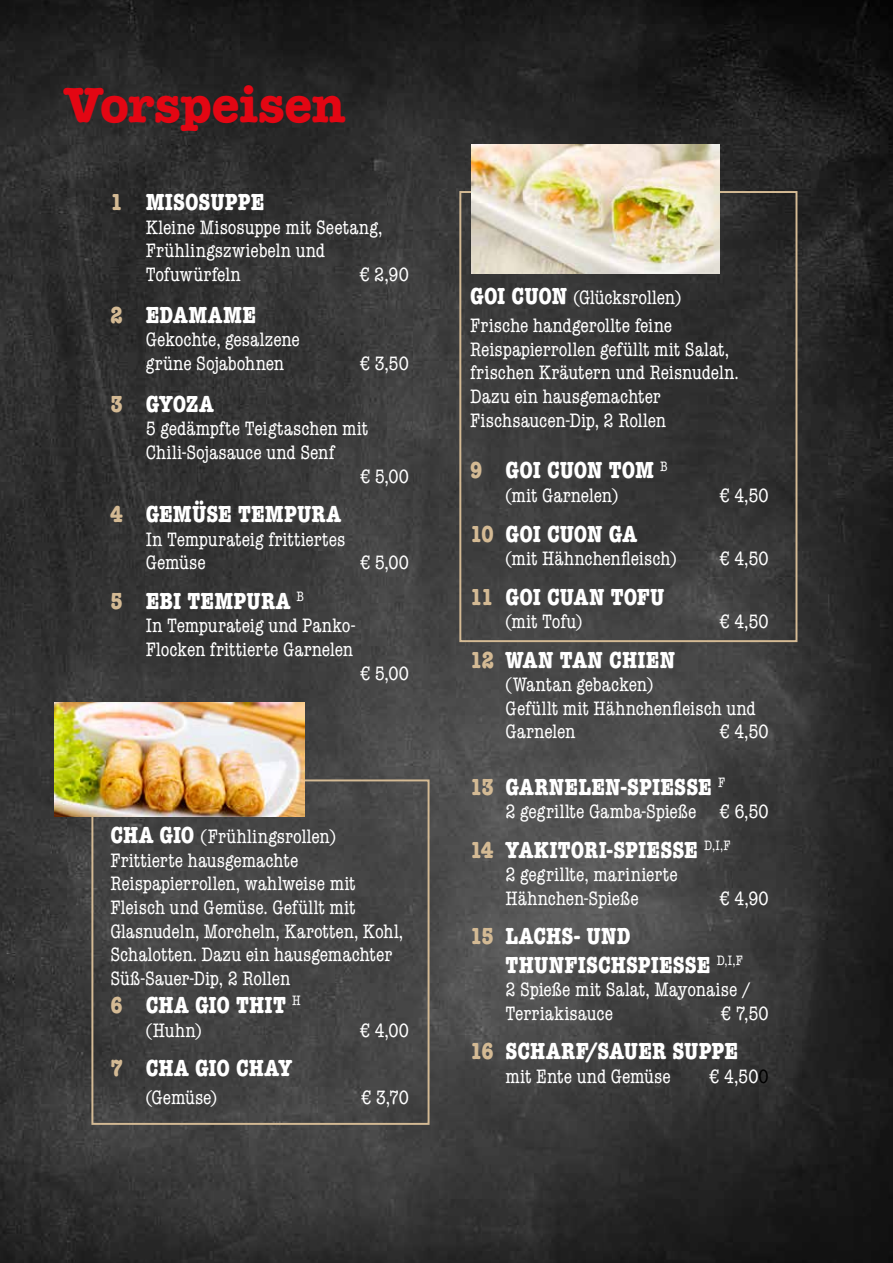
<style>
.page{position:relative;width:893px;height:1263px;background:#fff}
.page>*{position:absolute;margin:0;border:0;box-sizing:border-box;transform-origin:0 0}
.t1{font:700 49.8px "American Typewriter LT";letter-spacing:-.01em;color:#e30613}
.t2{font:700 condensed 23.55px/28.3px "American Typewriter LT";letter-spacing:.005em;color:#fff}
.t3{font:condensed 19.65px/23.5px "American Typewriter LT";color:#fff}
.s1{color:#d4ba94}
.s2{font-weight:700;font-size:23.55px}
.s3{color:#000}
</style>
<div class="page">
<img style="left:0;top:0;width:893px;height:1263px">
<div style="left:91px;top:779px;width:339px;height:346px;border:2px solid #d4ba94"></div>
<div style="left:459px;top:191px;width:338px;height:451px;border:2px solid #d4ba94"></div>
<img style="left:54px;top:702px;width:250px;height:114px">
<img style="left:472px;top:145px;width:248px;height:128px">
<h1 class="t1" style="left:64px;top:76px;width:284px">Vorspeisen</h1>
<p class="t2" style="left:110px;top:188px;width:156px"><span class="s1">1</span> MISOSUPPE</p>
<p class="t3" style="left:146px;top:216px;width:238px">Kleine Misosuppe mit Seetang,<br>Frühlingszwiebeln und<br>Tofuwürfeln</p>
<p class="t3" style="left:360px;top:263px;width:51px">€ 2,90</p>
<p class="t2" style="left:110px;top:301px;width:147px"><span class="s1">2</span> EDAMAME</p>
<p class="t3" style="left:146px;top:328px;width:156px">Gekochte, gesalzene grüne Sojabohnen</p>
<p class="t3" style="left:360px;top:352px;width:51px">€ 3,50</p>
<p class="t2" style="left:110px;top:390px;width:105px"><span class="s1">3</span> GYOZA</p>
<p class="t3" style="left:146px;top:417px;width:224px">5 gedämpfte Teigtaschen mit</p>
<p class="t3" style="left:146px;top:441px;width:191px">Chili-Sojasauce und Senf</p>
<p class="t3" style="left:360px;top:465px;width:50px">€ 5,00</p>
<p class="t2" style="left:110px;top:500px;width:232px"><span class="s1">4</span> GEMÜSE TEMPURA</p>
<p class="t3" style="left:146px;top:528px;width:201px">In Tempurateig frittiertes<br>Gemüse</p>
<p class="t3" style="left:360px;top:551px;width:50px">€ 5,00</p>
<p class="t2" style="left:110px;top:587px;width:195px"><span class="s1">5</span> EBI TEMPURA <sup>B</sup></p>
<p class="t3" style="left:146px;top:614px;width:211px">In Tempurateig und Panko-<br>Flocken frittierte Garnelen</p>
<p class="t3" style="left:360px;top:662px;width:50px">€ 5,00</p>
<p class="t3" style="left:110px;top:825px;width:294px"><span class="s2">CHA GIO</span> (Frühlingsrollen)<br>Frittierte hausgemachte<br>Reispapierrollen, wahlweise mit<br>Fleisch und Gemüse. Gefüllt mit<br>Glasnudeln, Morcheln, Karotten, Kohl,<br>Schalotten. Dazu ein hausgemachter<br>Süß-Sauer-Dip, 2 Rollen</p>
<p class="t2" style="left:110px;top:991px;width:192px"><span class="s1">6</span> CHA GIO THIT <sup>H</sup></p>
<p class="t3" style="left:146px;top:1018px;width:57px">(Huhn)</p>
<p class="t3" style="left:360px;top:1018px;width:51px">€ 4,00</p>
<p class="t2" style="left:110px;top:1054px;width:183px"><span class="s1">7</span> CHA GIO CHAY</p>
<p class="t3" style="left:146px;top:1086px;width:73px">(Gemüse)</p>
<p class="t3" style="left:361px;top:1086px;width:49px">€ 3,70</p>
<p class="t3" style="left:470px;top:283px;width:213px;line-height:28.3px"><span class="s2">GOI CUON</span> (Glücksrollen)<br>Frische handgerollte feine</p>
<p class="t3" style="left:470px;top:338px;width:270px">Reispapierrollen gefüllt mit Salat, frischen Kräutern und Reisnudeln.<br>Dazu ein hausgemachter<br>Fischsaucen-Dip, 2 Rollen</p>
<p class="t2" style="left:470px;top:456px;width:199px"><span class="s1">9</span> GOI CUON TOM <sup>B</sup></p>
<p class="t3" style="left:506px;top:484px;width:114px">(mit Garnelen)</p>
<p class="t3" style="left:719px;top:484px;width:51px">€ 4,50</p>
<p class="t2" style="left:470px;top:519px;width:168px"><span class="s1">10</span> GOI CUON GA</p>
<p class="t3" style="left:506px;top:547px;width:173px">(mit Hähnchenfleisch)</p>
<p class="t3" style="left:719px;top:547px;width:51px">€ 4,50</p>
<p class="t2" style="left:470px;top:582px;width:196px"><span class="s1">11</span> GOI CUAN TOFU</p>
<p class="t3" style="left:506px;top:610px;width:78px">(mit Tofu)</p>
<p class="t3" style="left:719px;top:610px;width:51px">€ 4,50</p>
<p class="t2" style="left:470px;top:645px;width:206px"><span class="s1">12</span> WAN TAN CHIEN</p>
<p class="t3" style="left:506px;top:673px;width:252px">(Wantan gebacken)<br>Gefüllt mit Hähnchenfleisch und<br>Garnelen</p>
<p class="t3" style="left:719px;top:720px;width:51px">€ 4,50</p>
<p class="t2" style="left:470px;top:772px;width:256px"><span class="s1">13</span> GARNELEN-SPIESSE <sup>F</sup></p>
<p class="t3" style="left:506px;top:800px;width:265px">2 gegrillte Gamba-Spieße € 6,50</p>
<p class="t2" style="left:470px;top:835px;width:262px"><span class="s1">14</span> YAKITORI-SPIESSE <sup>D,I,F</sup></p>
<p class="t3" style="left:506px;top:863px;width:174px">2 gegrillte, marinierte<br>Hähnchen-Spieße</p>
<p class="t3" style="left:719px;top:887px;width:51px">€ 4,90</p>
<p class="t2" style="left:506px;top:922px;width:239px;text-indent:-35px"><span class="s1">15</span> LACHS- UND<br>THUNFISCHSPIESSE <sup>D,I,F</sup></p>
<p class="t3" style="left:506px;top:978px;width:247px">2 Spieße mit Salat, Mayonaise /<br>Terriakisauce</p>
<p class="t3" style="left:721px;top:1002px;width:49px">€ 7,50</p>
<p class="t2" style="left:470px;top:1037px;width:269px"><span class="s1">16</span> SCHARF/SAUER SUPPE</p>
<p class="t3" style="left:506px;top:1065px;width:167px">mit Ente und Gemüse</p>
<p class="t3" style="left:709px;top:1065px;width:61px">€ 4,50<span class="s3">0</span></p>
</div>
